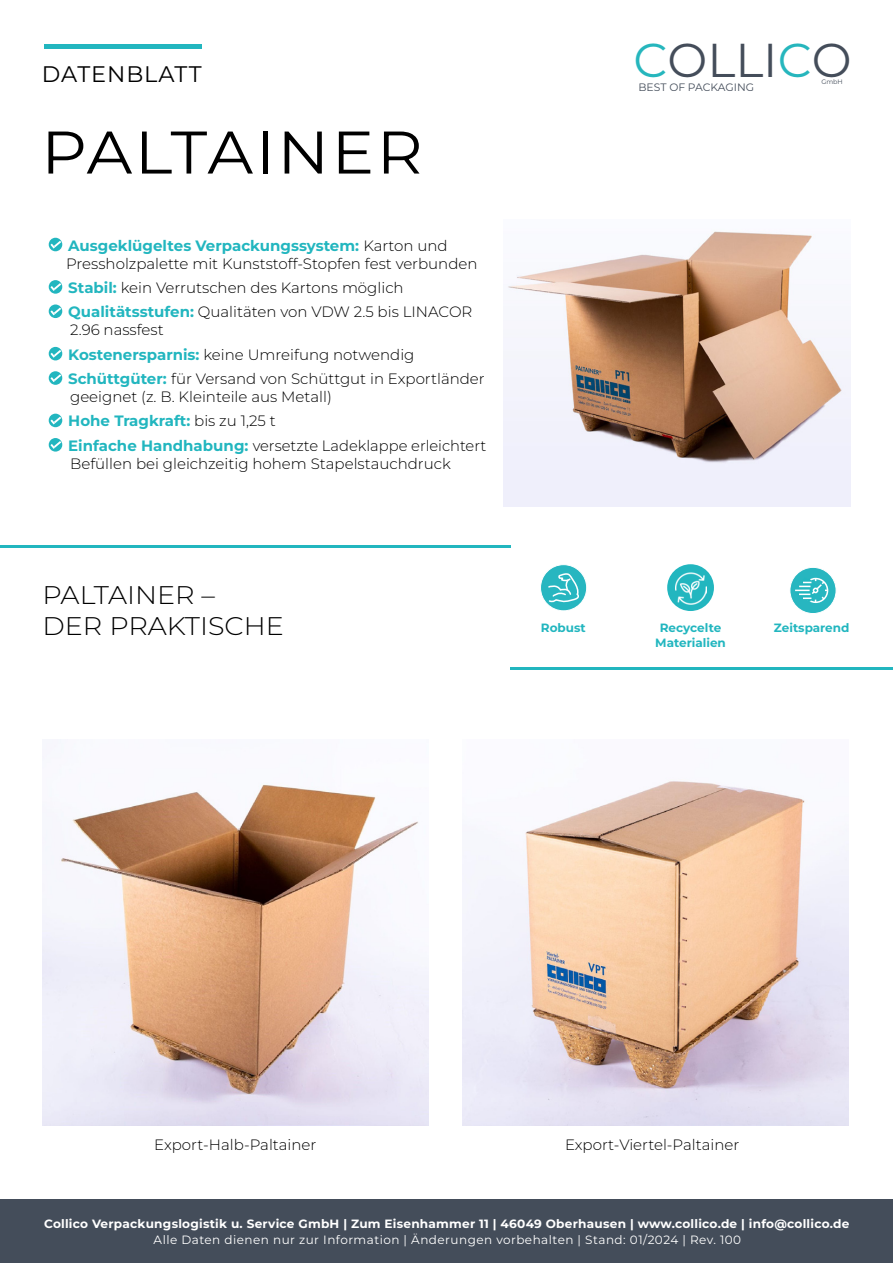
<style>
.page{position:relative;width:893px;height:1263px;background:#fff}
.page>*{position:absolute;margin:0;border:0;box-sizing:border-box;transform-origin:0 0}
.t1{font:60px "Montserrat";letter-spacing:.04em;color:#000;scale:1.06 1}
.t2{font:47.55px "Montserrat";color:#444d5a}
.t3{font:300 25.5px "Montserrat";color:#000;scale:1.06 1}
.t4{font:22.5px "Montserrat";letter-spacing:.04em;color:#000}
.t5{font:300 15px/18px "Montserrat";color:#000}
.t6{font:700 15px "Montserrat";color:#22b6bf}
.t7{font:700 12px "Montserrat";letter-spacing:.02em;color:#fff}
.t8{font:12px "Montserrat";letter-spacing:.04em;color:#fff}
.t9{font:700 12px "Montserrat";color:#22b6bf}
.t10{font:10.8px "Montserrat";color:#444d5a}
.t11{font:6.45px "Montserrat";color:#444d5a}
.s1{font-weight:700;color:#22b6bf}
.s2{font-weight:300;color:#000}
.s3{color:#26b6bd}
</style>
<div class="page">
<div style="left:0;top:1199px;width:893px;height:64px;background:#444d5a"></div>
<hr style="left:0;top:545px;width:510px;height:3px;background:#22b6bf">
<svg style="left:49px;top:238px;width:13px;height:13px"></svg>
<svg style="left:50px;top:241px;width:11px;height:8px"></svg>
<svg style="left:49px;top:280px;width:13px;height:14px"></svg>
<svg style="left:50px;top:283px;width:11px;height:8px"></svg>
<svg style="left:49px;top:304px;width:13px;height:14px"></svg>
<svg style="left:50px;top:307px;width:11px;height:8px"></svg>
<svg style="left:49px;top:347px;width:13px;height:13px"></svg>
<svg style="left:50px;top:350px;width:11px;height:8px"></svg>
<svg style="left:49px;top:371px;width:13px;height:14px"></svg>
<svg style="left:50px;top:374px;width:11px;height:8px"></svg>
<svg style="left:49px;top:414px;width:13px;height:13px"></svg>
<svg style="left:50px;top:417px;width:11px;height:7px"></svg>
<svg style="left:49px;top:438px;width:13px;height:14px"></svg>
<svg style="left:50px;top:441px;width:11px;height:8px"></svg>
<hr style="left:510px;top:667px;width:383px;height:3px;background:#22b6bf">
<img style="left:504px;top:231px;width:346px;height:275px">
<img style="left:462px;top:781px;width:386px;height:345px">
<img style="left:42px;top:739px;width:387px;height:387px">
<div style="left:790px;top:567px;width:46px;height:46px;background:#27b6c0;border-radius:50%"></div>
<div style="left:790px;top:567px;width:46px;height:46px;border:1px solid #fff;border-radius:50%"></div>
<svg style="left:795px;top:577px;width:34px;height:27px"></svg>
<svg style="left:540px;top:565px;width:47px;height:46px"></svg>
<div style="left:540px;top:565px;width:47px;height:46px;border:1px solid #fff;border-radius:50%"></div>
<svg style="left:547px;top:574px;width:34px;height:29px"></svg>
<div style="left:667px;top:564px;width:47px;height:47px;background:#22b6bf;border-radius:50%"></div>
<img style="left:675px;top:566px;width:31px;height:44px">
<div style="left:44px;top:44px;width:157px;height:5px;background:#22b6bf"></div>
<p class="t4" style="left:42px;top:59px;width:161px">DATENBLATT</p>
<p class="t1" style="left:41px;top:112px;width:361px">PALTAINER</p>
<p class="t5" style="left:66px;top:236px;width:413px"><span class="s1">Ausgeklügeltes Verpackungssystem:</span> Karton und<br>Pressholzpalette mit Kunststoff-Stopfen fest verbunden</p>
<p class="t5" style="left:68px;top:278px;width:337px"><span class="s1">Stabil:</span> kein Verrutschen des Kartons möglich</p>
<p class="t5" style="left:68px;top:303px;width:406px"><span class="s1">Qualitätsstufen:</span> Qualitäten von VDW 2.5 bis LINACOR<br>2.96 nassfest</p>
<p class="t5" style="left:68px;top:345px;width:348px"><span class="s1">Kostenersparnis:</span> keine Umreifung notwendig</p>
<p class="t5" style="left:68px;top:369px;width:418px"><span class="s1">Schüttgüter:</span> für Versand von Schüttgut in Exportländer geeignet (z. B. Kleinteile aus Metall)</p>
<p class="t6" style="left:68px;top:411px;width:209px">Hohe Tragkraft: <span class="s2">bis zu 1,25 t</span></p>
<p class="t5" style="left:68px;top:436px;width:419px"><span class="s1">Einfache Handhabung:</span> versetzte Ladeklappe erleichtert<br>Befüllen bei gleichzeitig hohem Stapelstauchdruck</p>
<p class="t3" style="left:43px;top:578px;width:164px">PALTAINER –</p>
<p class="t3" style="left:43px;top:609px;width:229px">DER PRAKTISCHE</p>
<p class="t2" style="left:633px;top:28px;width:220px"><span class="s3">C</span>OLLI<span class="s3">C</span>O</p>
<p class="t10" style="left:638px;top:80px;width:117px">BEST OF PACKAGING</p>
<p class="t11" style="left:821px;top:77px;width:23px">GmbH</p>
<p class="t9" style="left:541px;top:620px;width:46px">Robust</p>
<p class="t9" style="left:660px;top:620px;width:63px">Recycelte</p>
<p class="t9" style="left:655px;top:635px;width:72px">Materialien</p>
<p class="t9" style="left:774px;top:620px;width:77px">Zeitsparend</p>
<p class="t5" style="left:154px;top:1135px;width:164px">Export-Halb-Paltainer</p>
<p class="t5" style="left:565px;top:1135px;width:176px">Export-Viertel-Paltainer</p>
<p class="t7" style="left:44px;top:1215px;width:807px">Collico Verpackungslogistik u. Service GmbH | Zum Eisenhammer 11 | 46049 Oberhausen | www.collico.de | info@collico.de</p>
<p class="t8" style="left:154px;top:1232px;width:589px">Alle Daten dienen nur zur Information | Änderungen vorbehalten | Stand: 01/2024 | Rev. 100</p>
</div>
